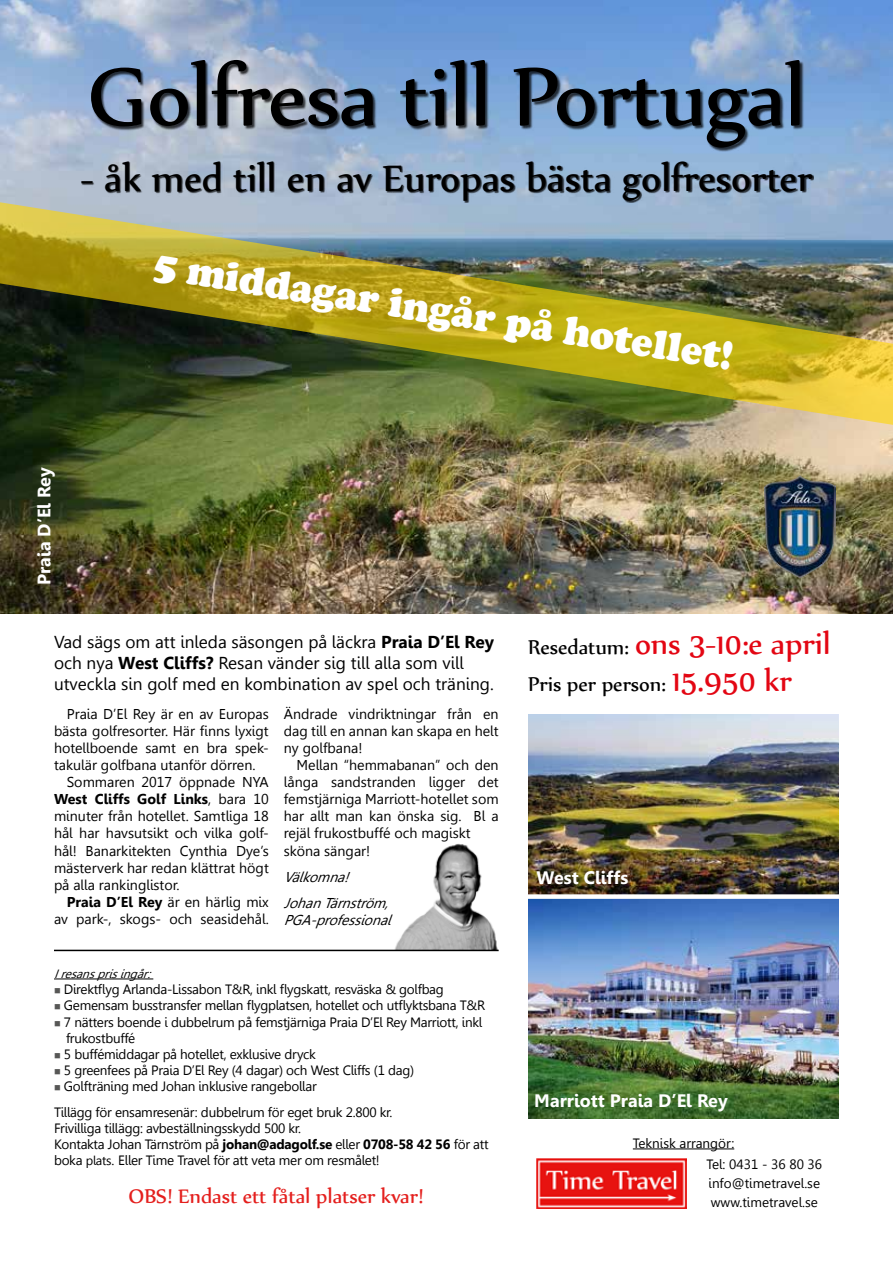
<style>
.page{position:relative;width:893px;height:1263px;background:#fff}
.page>*{position:absolute;margin:0;border:0;box-sizing:border-box;transform-origin:0 0}
.t1{font:99px "Nyala";letter-spacing:-.01em;color:#000}
.t2{font:45px "Nyala";color:#000}
.t3{font:900 42px "Cooper";color:#fff;scale:.95 1}
.t4{font:36px "Nyala";color:#e30613}
.t5{font:24px "Nyala";color:#e41f1d}
.t6{font:24px "Nyala";color:#000}
.t7{font:700 18px "Gisha";color:#fff}
.t8{font:17.25px/20.7px "Gisha";color:#000}
.t9{font:14.25px/17.1px "Gisha";color:#000;text-align:justify}
.t10{font:italic 14.25px/26.1px "Gisha";color:#000}
.t11{font:700 14.25px "Gisha";color:#000}
.t12{font:13.5px/16.2px "Gisha";letter-spacing:-.02em;color:#000}
.t13{font:13.5px/18.8px "Gisha";color:#000}
.t14{font:italic 12px "Gisha";color:#000}
.s1{font-weight:700}
.s2{font-size:24px;color:#000}
.s3{font-size:36px;color:#e30613}
.s4{font-weight:400}
.s5{color:#575756}
.s6{font-size:12.75px}
</style>
<div class="page">
<img style="left:0;top:0;width:893px;height:613px">
<img style="left:536px;top:1158px;width:150px;height:50px">
<hr style="left:633px;top:1148px;width:101px;height:1px;background:#000">
<hr style="left:54px;top:978px;width:99px;height:1px;background:#000">
<img style="left:0;top:199px;width:893px;height:229px">
<div style="left:92px;top:61px;width:712px;height:91px;background:#000;opacity:.75"></div>
<div style="left:81px;top:162px;width:733px;height:41px;background:#000;opacity:.75"></div>
<img style="left:528px;top:715px;width:311px;height:403px">
<div style="left:518px;top:894px;width:331px;height:5px;background:#fff"></div>
<img style="left:391px;top:843px;width:108px;height:107px">
<hr style="left:54px;top:950px;width:445px;height:1px;background:#000">
<img style="left:764px;top:475px;width:72px;height:103px">
<h1 class="t1" style="left:87px;top:37px;width:720px">Golfresa till Portugal</h1>
<h2 class="t2" style="left:80px;top:151px;width:734px">- åk med till en av Europas bästa golfresorter</h2>
<h3 class="t7" style="left:34px;top:585px;width:119px;rotate:-90deg">Praia D’El Rey</h3>
<h3 class="t3" style="left:158px;top:240px;width:618px;rotate:9deg">5 middagar ingår på hotellet!</h3>
<p class="t8" style="left:54px;top:632px;width:442px">Vad sägs om att inleda säsongen på läckra <span class="s1">Praia D’El Rey </span>och nya <span class="s1">West Cliffs?</span> Resan vänder sig till alla som vill utveckla sin golf med en kombination av spel och träning.</p>
<h3 class="t4" style="left:528px;top:621px;width:304px"><span class="s2">Resedatum:</span> ons 3-10:e april</h3>
<h3 class="t6" style="left:528px;top:670px;width:265px">Pris per person: <span class="s3">15.950 kr</span></h3>
<p class="t9" style="left:67px;top:705px;width:204px">Praia D’El Rey är en av Europas</p>
<p class="t9" style="left:54px;top:722px;width:216px">bästa golfresorter. Här finns lyxigt</p>
<p class="t9" style="left:54px;top:739px;width:216px">hotellboende samt en bra spek-</p>
<p class="t9" style="left:54px;top:756px;width:203px">takulär golfbana utanför dörren.</p>
<p class="t9" style="left:67px;top:774px;width:204px">Sommaren 2017 öppnade NYA</p>
<p class="t11" style="left:54px;top:791px;width:216px">West Cliffs Golf Links<span class="s4">, bara 10</span></p>
<p class="t9" style="left:54px;top:808px;width:216px">minuter från hotellet. Samtliga 18</p>
<p class="t9" style="left:54px;top:825px;width:216px">hål har havsutsikt och vilka golf-</p>
<p class="t9" style="left:54px;top:842px;width:216px">hål! Banarkitekten Cynthia Dye’s</p>
<p class="t9" style="left:54px;top:859px;width:216px">mästerverk har redan klättrat högt</p>
<p class="t9" style="left:54px;top:876px;width:127px">på alla rankinglistor.</p>
<p class="t9" style="left:67px;top:893px;width:204px"><span class="s1">Praia D’El Rey</span> är en härlig mix</p>
<p class="t9" style="left:54px;top:910px;width:216px">av park-, skogs- och seasidehål.</p>
<p class="t9" style="left:284px;top:705px;width:216px">Ändrade vindriktningar från en dag till en annan kan skapa en helt ny golfbana!</p>
<p class="t9" style="left:284px;top:756px;width:216px;text-align:left;text-indent:13px">Mellan “hemmabanan” och den långa sandstranden ligger det femstjärniga Marriott-hotellet som har allt man kan önska sig. Bl a rejäl frukostbuffé och magiskt sköna sängar!</p>
<p class="t10" style="left:284px;top:864px;width:112px">Välkomna!<br>JohanTärnström,</p>
<p class="t10" style="left:284px;top:907px;width:114px">PGA-professional</p>
<p class="t14" style="left:54px;top:967px;width:103px">Iresansprisingår:</p>
<p class="t12" style="left:54px;top:981px;width:391px"><span class="s5">■</span> Direktflyg Arlanda-Lissabon T&amp;R, inkl flygskatt, resväska &amp; golfbag</p>
<p class="t12" style="left:54px;top:997px;width:433px"><span class="s5">■</span> Gemensam busstransfer mellan flygplatsen, hotellet och utflyktsbana T&amp;R</p>
<p class="t12" style="left:66px;top:1014px;width:418px;text-indent:-12px"><span class="s5">■</span> 7 nätters boende i dubbelrum på femstjärniga Praia D’El Rey Marriott, inkl frukostbuffé</p>
<p class="t12" style="left:54px;top:1046px;width:263px"><span class="s5">■</span> 5 buffémiddagar på hotellet, exklusive dryck</p>
<p class="t12" style="left:54px;top:1062px;width:362px"><span class="s5">■</span> 5 greenfees på Praia D’El Rey (4 dagar) och West Cliffs (1 dag)</p>
<p class="t12" style="left:54px;top:1074px;width:340px;line-height:25.2px"><span class="s5">■</span> Golfträning med Johan inklusive rangebollar<br>Tillägg för ensamresenär: dubbelrum för eget bruk 2.800 kr.</p>
<p class="t12" style="left:54px;top:1120px;width:436px">Frivilliga tillägg: avbeställningsskydd 500 kr.<br>Kontakta Johan Tärnström på <span class="s1">johan@adagolf.se</span> eller <span class="s1">0708-58 42 56</span> för att boka <span class="s6">plats</span>. Eller Time Travel för att veta mer om resmålet!</p>
<h3 class="t5" style="left:129px;top:1181px;width:297px">OBS! Endast ett fåtal platser kvar!</h3>
<h3 class="t7" style="left:537px;top:868px;width:93px">West Cliffs</h3>
<h3 class="t7" style="left:534px;top:1091px;width:195px">Marriott Praia D’El Rey</h3>
<p class="t13" style="left:633px;top:1134px;width:103px">Teknisk arrangör:</p>
<p class="t13" style="left:706px;top:1155px;width:117px">Tel: 0431 - 36 80 36 info@timetravel.se www.timetravel.se</p>
</div>
